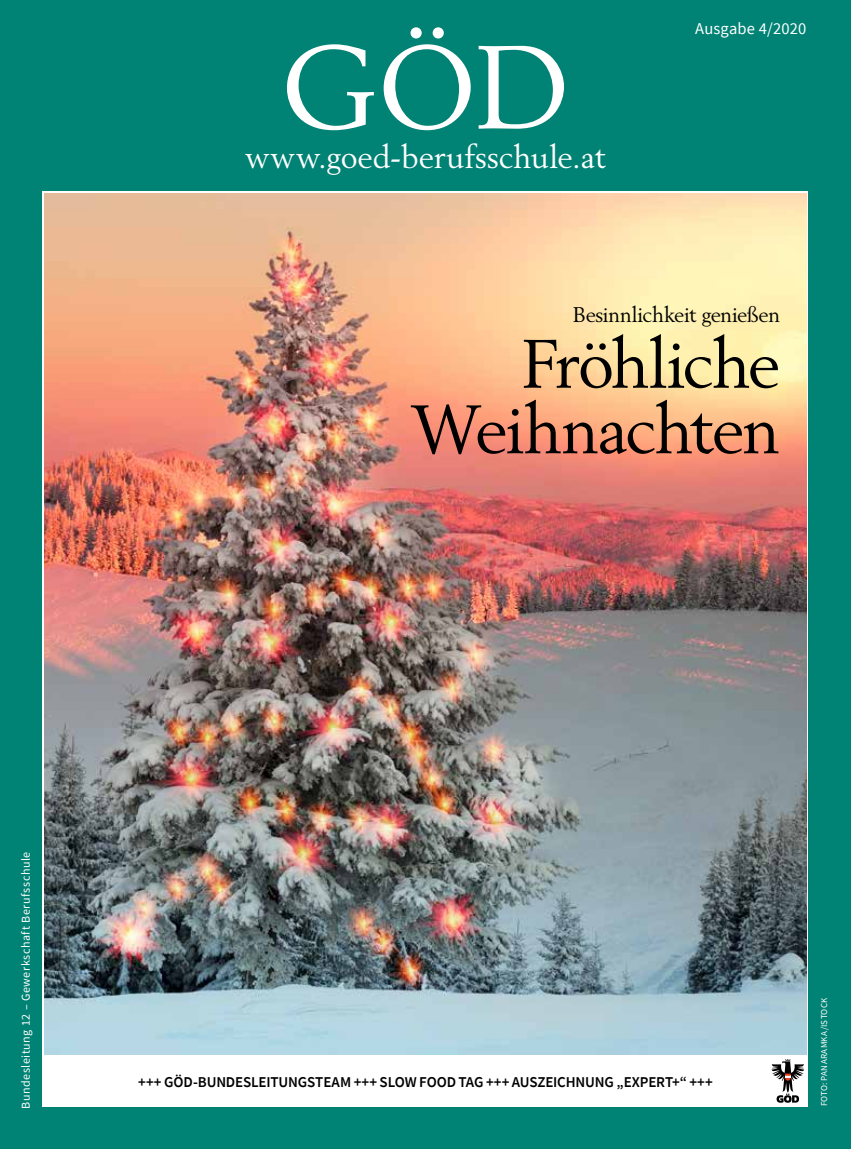
<style>
.page{position:relative;width:851px;height:1149px;background:#fff}
.page>*{position:absolute;margin:0;border:0;box-sizing:border-box;transform-origin:0 0}
.t1{font:67.5px/65.4px "Berling";letter-spacing:-.03em;color:#000;text-align:right}
.t2{font:31.5px "Berling";letter-spacing:.005em;color:#fff}
.t3{font:21px "Berling";letter-spacing:-.015em;color:#000}
.t4{font:16.5px "Source Sans Pro";letter-spacing:.005em;color:#fff}
.t5{font:600 15px "Source Sans Pro";letter-spacing:-.01em;color:#000}
.t6{font:12px "Source Sans Pro";letter-spacing:.04em;color:#fff}
.t7{font:9px "Source Sans Pro";letter-spacing:.025em;color:#fff}
</style>
<div class="page">
<div style="left:0;top:0;width:850px;height:1148px;background:#008274"></div>
<svg style="left:287px;top:27px;width:277px;height:103px"></svg>
<img style="left:45px;top:193px;width:761px;height:861px">
<div style="left:43px;top:1054px;width:765px;height:52px;background:#fff"></div>
<svg style="left:771px;top:1059px;width:33px;height:43px"></svg>
<h2 class="t2" style="left:245px;top:138px;width:362px">www.goed-berufsschule.at</h2>
<p class="t4" style="left:695px;top:18px;width:113px">Ausgabe 4/2020</p>
<h3 class="t3" style="left:572px;top:302px;width:209px">Besinnlichkeit genießen</h3>
<h1 class="t1" style="left:411px;top:330px;width:370px">Fröhliche<br>Weihnachten</h1>
<p class="t6" style="left:18px;top:1108px;width:258px;rotate:-90deg">Bundesleitung 12 – Gewerkschaft Berufsschule</p>
<p class="t5" style="left:138px;top:1071px;width:576px">+++ GÖD-BUNDESLEITUNGSTEAM +++ SLOW FOOD TAG +++ AUSZEICHNUNG „EXPERT+“ +++</p>
<p class="t7" style="left:818px;top:1106px;width:110px;rotate:-90deg">FOTO: PANARAMKA/ISTOCK</p>
</div>
